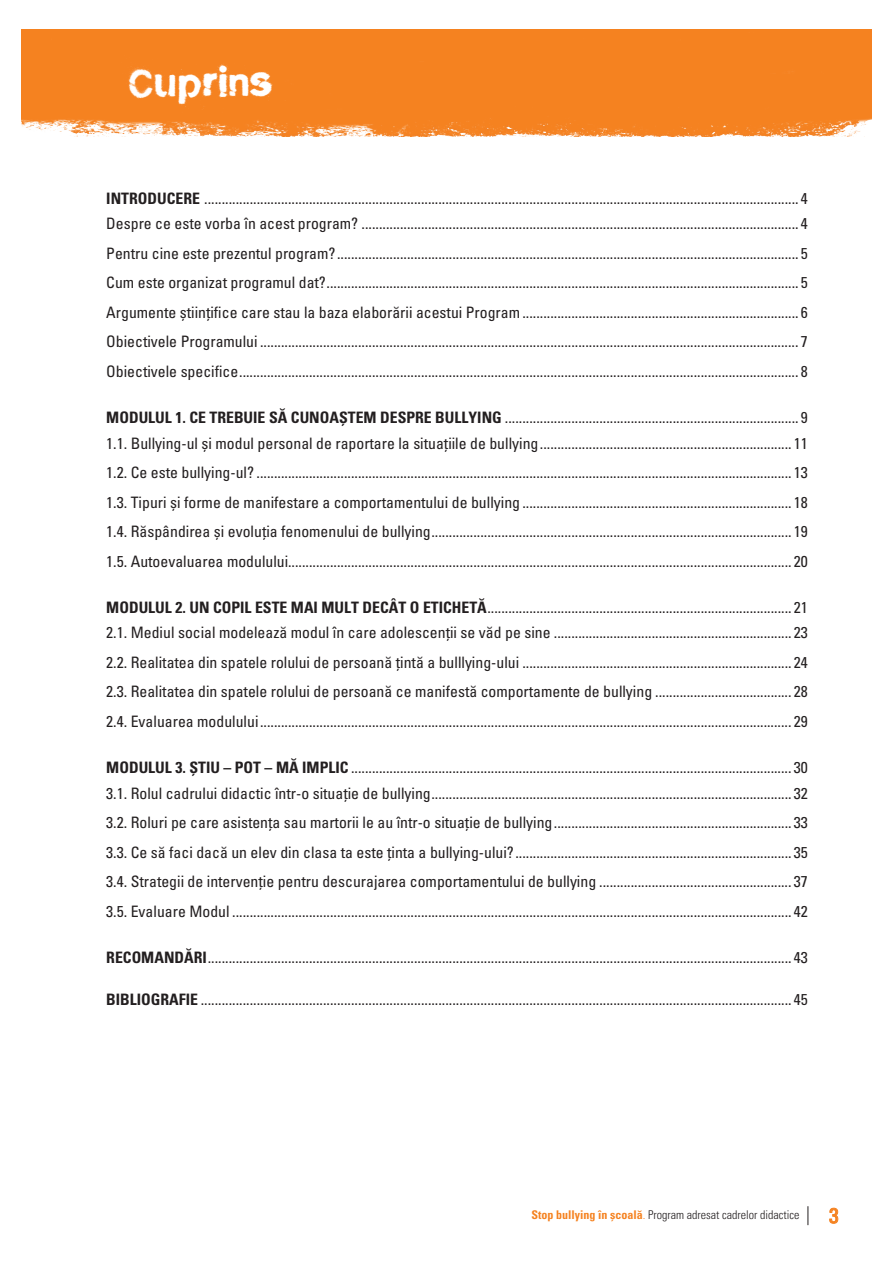
<style>
.page{position:relative;width:893px;height:1263px;background:#fff}
.page>*{position:absolute;margin:0;border:0;box-sizing:border-box;transform-origin:0 0}
.t1{font:45px "tdh cityburn revisited 2017";color:#fff}
.t2{font:condensed 21px "Univers LTCYR 57";color:#f58220}
.t3{font:condensed 15.75px/29.5px "Univers LTCYR 57";color:#231f20}
.t4{font:12px "Univers LTCYR 47 Light Cond";color:#231f20}
.s1{font-family:"Univers LTCYR 67 Bold Cond";font-stretch:normal}
.s2{font-family:"Univers LTCYR 67 Bold Cond";color:#f58220}
.s3{color:#f58220}
</style>
<div class="page">
<svg style="left:829px;top:1207px;width:10px;height:17px"></svg>
<svg style="left:807px;top:1206px;width:1px;height:19px"></svg>
<img style="left:21px;top:30px;width:851px;height:106px">
<h1 class="t1" style="left:128px;top:55px;width:146px">CUPRINS</h1>
<p class="t3" style="left:106px;top:185px;width:703px;line-height:25.2px"><span class="s1">INTRODUCERE</span> .......................................................................................................................................................................... 4<br>Despre ce este vorba în acest program? ............................................................................................................................. 4</p>
<p class="t3" style="left:106px;top:238px;width:703px;text-align:justify">Pentru cine este prezentul program?.................................................................................................................................... 5<br>Cum este organizat programul dat?....................................................................................................................................... 5<br>Argumente științifice care stau la baza elaborării acestui Program ............................................................................... 6<br>Obiectivele Programului .......................................................................................................................................................... 7<br>Obiectivele specifice................................................................................................................................................................ 8</p>
<p class="t3" style="left:106px;top:405px;width:703px;line-height:25.2px"><span class="s1">MODULUL 1. CE TREBUIE SĂ CUNOAȘTEM DESPRE BULLYING</span> .................................................................................... 9<br>1.1. Bullying-ul și modul personal de raportare la situațiile de bullying........................................................................ 11</p>
<p class="t3" style="left:106px;top:457px;width:703px;text-align:justify">1.2. Ce este bullying-ul? ......................................................................................................................................................... 13<br>1.3. Tipuri și forme de manifestare a comportamentului de bullying ............................................................................. 18<br>1.4. Răspândirea și evoluția fenomenului de bullying....................................................................................................... 19<br>1.5. Autoevaluarea modulului................................................................................................................................................ 20</p>
<p class="t3" style="left:106px;top:594px;width:703px;line-height:25.2px"><span class="s1">MODULUL 2. UN COPIL ESTE MAI MULT DECÂT O ETICHETĂ</span>....................................................................................... 21<br>2.1. Mediul social modelează modul în care adolescenții se văd pe sine .................................................................... 23</p>
<p class="t3" style="left:106px;top:647px;width:703px;text-align:justify">2.2. Realitatea din spatele rolului de persoană țintă a bulllying-ului ............................................................................. 24<br>2.3. Realitatea din spatele rolului de persoană ce manifestă comportamente de bullying ....................................... 28<br>2.4. Evaluarea modulului........................................................................................................................................................ 29</p>
<p class="t3" style="left:106px;top:755px;width:703px;line-height:25.2px"><span class="s1">MODULUL 3. ȘTIU – POT – MĂ IMPLIC</span> .............................................................................................................................. 30<br>3.1. Rolul cadrului didactic într-o situație de bullying....................................................................................................... 32</p>
<p class="t3" style="left:106px;top:807px;width:703px;text-align:justify">3.2. Roluri pe care asistența sau martorii le au într-o situație de bullying.................................................................... 33<br>3.3. Ce să faci dacă un elev din clasa ta este ținta a bullying-ului?............................................................................... 35<br>3.4. Strategii de intervenție pentru descurajarea comportamentului de bullying ....................................................... 37<br>3.5. Evaluare Modul ................................................................................................................................................................ 42</p>
<p class="t3" style="left:106px;top:942px;width:703px"><span class="s1">RECOMANDĂRI</span>....................................................................................................................................................................... 43</p>
<p class="t3" style="left:106px;top:984px;width:703px"><span class="s1">BIBLIOGRAFIE</span> ......................................................................................................................................................................... 45</p>
<p class="t4" style="left:531px;top:1206px;width:269px"><span class="s2">Stop bullying în școală</span><span class="s3">.</span> Program adresat cadrelor didactice</p>
<h2 class="t2" style="left:829px;top:1202px;width:11px">3</h2>
</div>
